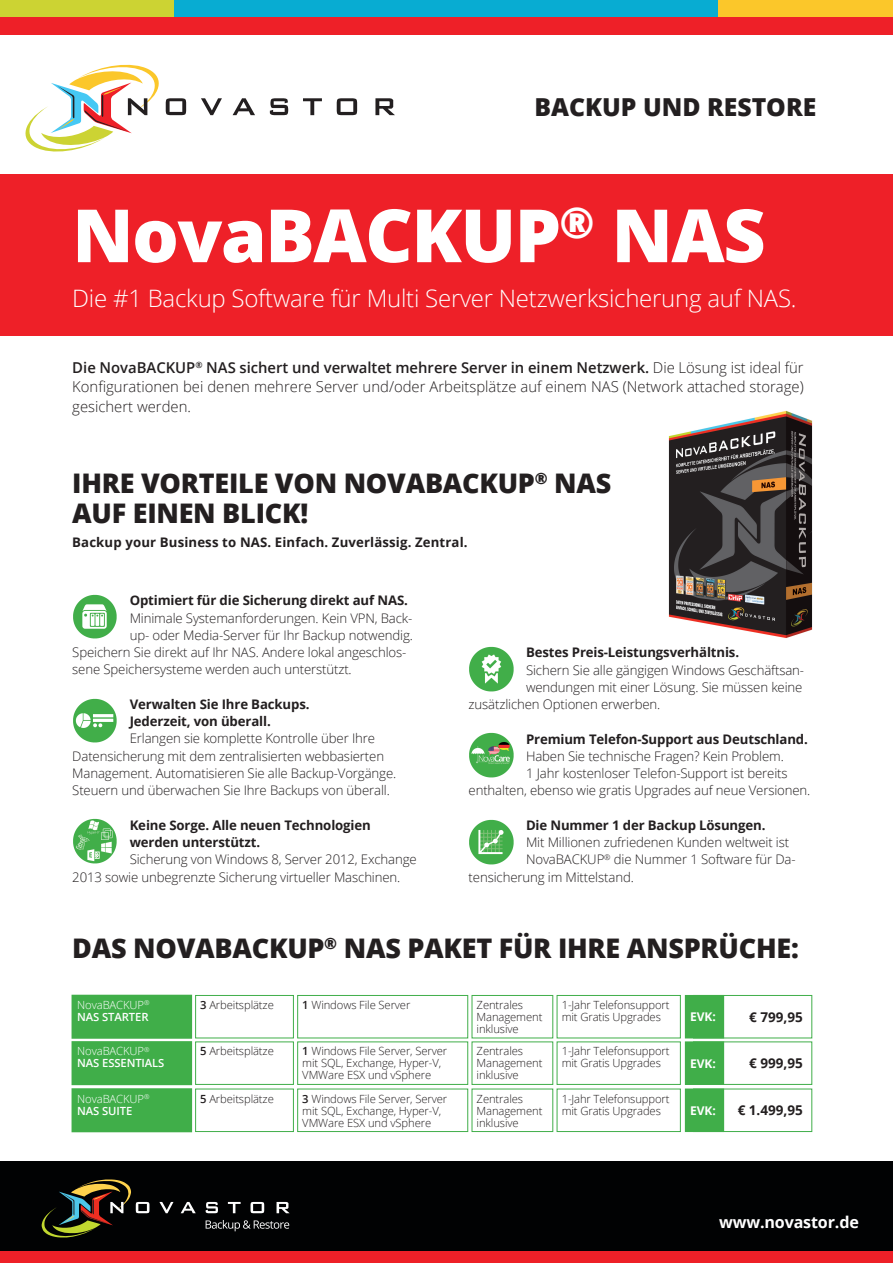
<style>
.page{position:relative;width:893px;height:1263px;background:#fff}
.page>*{position:absolute;margin:0;border:0;box-sizing:border-box;transform-origin:0 0}
.t1{font:800 73.5px "Open Sans";letter-spacing:-.02em;color:#fff}
.t2{font:800 27px/30px "Open Sans";letter-spacing:-.01em;color:#231f20}
.t3{font:800 24.75px "Open Sans";color:#231f20}
.t4{font:300 24px "Open Sans";letter-spacing:-.01em;color:#fff}
.t5{font:700 16.2px "Open Sans";letter-spacing:-.01em;color:#fff}
.t6{font:300 15px/19.5px "Open Sans";color:#231f20;text-align:justify}
.t7{font:700 13.5px "Open Sans";color:#231f20}
.t8{font:300 13.2px/17.2px "Open Sans";letter-spacing:-.01em;color:#231f20}
.t9{font:700 13.2px/17.2px "Open Sans";letter-spacing:-.01em;color:#231f20}
.t10{font:700 13.2px "Open Sans";letter-spacing:.01em;color:#231f20}
.t11{font:700 12px "Open Sans";color:#fff}
.t12{font:300 11.25px/12px "Open Sans";letter-spacing:-.01em;color:#231f20}
.t13{font:300 11.25px/12px "Open Sans";letter-spacing:-.01em;color:#fff}
.t14{font:600 11.25px/12px "Open Sans";letter-spacing:-.01em;color:#fff}
.s1{font-weight:600}
.s2{font-weight:300}
</style>
<div class="page">
<div style="left:0;top:0;width:174px;height:17px;background:#ccd333"></div>
<div style="left:174px;top:0;width:545px;height:17px;background:#08acd2"></div>
<div style="left:719px;top:0;width:174px;height:17px;background:#fbc72a"></div>
<div style="left:0;top:17px;width:893px;height:17px;background:#ee2028"></div>
<img style="left:668px;top:411px;width:145px;height:227px">
<div style="left:0;top:174px;width:893px;height:162px;background:#ee2028"></div>
<div style="left:0;top:1250px;width:893px;height:13px;background:#ee2028"></div>
<div style="left:0;top:1161px;width:893px;height:89px;background:#010203"></div>
<svg style="left:42px;top:1179px;width:248px;height:58px"></svg>
<div style="left:693px;top:995px;width:119px;height:43px;border:1px solid #40ae49"></div>
<div style="left:685px;top:995px;width:39px;height:43px;background:#40ae49"></div>
<div style="left:693px;top:1041px;width:119px;height:44px;border:1px solid #40ae49"></div>
<div style="left:685px;top:1042px;width:39px;height:42px;background:#40ae49"></div>
<div style="left:685px;top:1041px;width:39px;height:44px;border:1px solid #40ae49"></div>
<div style="left:693px;top:1089px;width:119px;height:43px;border:1px solid #40ae49"></div>
<div style="left:685px;top:1089px;width:39px;height:42px;background:#40ae49"></div>
<div style="left:685px;top:1089px;width:39px;height:43px;border:1px solid #40ae49"></div>
<div style="left:72px;top:995px;width:119px;height:43px;background:#40ae49"></div>
<div style="left:72px;top:995px;width:120px;height:44px;border:2px solid #40ae49"></div>
<div style="left:72px;top:1042px;width:119px;height:42px;background:#40ae49"></div>
<div style="left:72px;top:1041px;width:120px;height:44px;border:2px solid #40ae49"></div>
<div style="left:72px;top:1089px;width:119px;height:42px;background:#40ae49"></div>
<div style="left:72px;top:1088px;width:120px;height:44px;border:2px solid #40ae49"></div>
<div style="left:195px;top:995px;width:99px;height:43px;border:1px solid #40ae49"></div>
<div style="left:472px;top:995px;width:81px;height:43px;border:1px solid #40ae49"></div>
<div style="left:557px;top:995px;width:124px;height:43px;border:1px solid #40ae49"></div>
<div style="left:297px;top:995px;width:171px;height:43px;border:1px solid #40ae49"></div>
<div style="left:195px;top:1041px;width:99px;height:44px;border:1px solid #40ae49"></div>
<div style="left:472px;top:1041px;width:81px;height:44px;border:1px solid #40ae49"></div>
<div style="left:557px;top:1041px;width:124px;height:44px;border:1px solid #40ae49"></div>
<div style="left:297px;top:1041px;width:171px;height:44px;border:1px solid #40ae49"></div>
<div style="left:195px;top:1089px;width:99px;height:43px;border:1px solid #40ae49"></div>
<div style="left:472px;top:1089px;width:81px;height:43px;border:1px solid #40ae49"></div>
<div style="left:557px;top:1089px;width:124px;height:43px;border:1px solid #40ae49"></div>
<div style="left:297px;top:1089px;width:171px;height:43px;border:1px solid #40ae49"></div>
<img style="left:469px;top:647px;width:44px;height:44px">
<img style="left:73px;top:698px;width:44px;height:45px">
<img style="left:73px;top:594px;width:44px;height:45px">
<img style="left:469px;top:733px;width:44px;height:44px">
<img style="left:469px;top:819px;width:44px;height:45px">
<img style="left:73px;top:819px;width:44px;height:44px">
<svg style="left:201px;top:98px;width:21px;height:17px"></svg>
<svg style="left:233px;top:98px;width:22px;height:17px"></svg>
<svg style="left:270px;top:98px;width:18px;height:17px"></svg>
<svg style="left:303px;top:98px;width:19px;height:17px"></svg>
<svg style="left:337px;top:98px;width:20px;height:17px"></svg>
<svg style="left:375px;top:98px;width:20px;height:17px"></svg>
<svg style="left:25px;top:64px;width:161px;height:88px"></svg>
<h3 class="t3" style="left:534px;top:89px;width:234px">BACKUP UND RESTORE</h3>
<h1 class="t1" style="left:72px;top:180px;width:695px">NOVABACKUP<sup>®</sup> NAS</h1>
<h3 class="t4" style="left:72px;top:282px;width:726px">Die #1 Backup Software für Multi Server Netzwerksicherung auf NAS.</h3>
<p class="t6" style="left:72px;top:357px;width:733px"><span class="s1">Die NovaBACKUP</span><sup>®</sup> <span class="s1">NAS sichert und verwaltet mehrere Server in einem Netzwerk.</span> Die Lösung ist ideal für Konfigurationen bei denen mehrere Server und/oder Arbeitsplätze auf einem NAS (Network attached storage) gesichert werden.</p>
<h2 class="t2" style="left:72px;top:466px;width:541px">IHRE VORTEILE VON NOVABACKUP<sup>®</sup> NAS<br>AUF EINEN BLICK!</h2>
<p class="t10" style="left:72px;top:533px;width:397px">Backup your Business to NAS. Einfach. Zuverlässig. Zentral.</p>
<p class="t9" style="left:130px;top:592px;width:280px">Optimiert für die Sicherung direkt auf NAS.</p>
<p class="t8" style="left:130px;top:609px;width:284px">Minimale Systemanforderungen. Kein VPN, Back-</p>
<p class="t8" style="left:130px;top:626px;width:285px">up- oder Media-Server für Ihr Backup notwendig.</p>
<p class="t8" style="left:72px;top:643px;width:336px">Speichern Sie direkt auf Ihr NAS. Andere lokal angeschlos-</p>
<p class="t8" style="left:72px;top:661px;width:281px">sene Speichersysteme werden auch unterstützt.</p>
<p class="t9" style="left:130px;top:695px;width:181px">Verwalten Sie Ihre Backups.<br>Jederzeit, von überall.</p>
<p class="t8" style="left:72px;top:730px;width:325px;text-indent:57px">Erlangen sie komplette Kontrolle über Ihre Datensicherung mit dem zentralisierten webbasierten Management. Automatisieren Sie alle Backup-Vorgänge.<br>Steuern und überwachen Sie Ihre Backups von überall.</p>
<p class="t9" style="left:130px;top:816px;width:243px">Keine Sorge. Alle neuen Technologien werden unterstützt.</p>
<p class="t8" style="left:72px;top:850px;width:346px;text-indent:57px">Sicherung von Windows 8, Server 2012, Exchange<br>2013 sowie unbegrenzte Sicherung virtueller Maschinen.</p>
<p class="t9" style="left:526px;top:644px;width:215px">Bestes Preis-Leistungsverhältnis.</p>
<p class="t8" style="left:526px;top:661px;width:280px">Sichern Sie alle gängigen Windows Geschäftsan-</p>
<p class="t8" style="left:526px;top:678px;width:278px">wendungen mit einer Lösung. Sie müssen keine</p>
<p class="t8" style="left:469px;top:695px;width:193px">zusätzlichen Optionen erwerben.</p>
<p class="t9" style="left:526px;top:730px;width:283px">Premium Telefon-Support aus Deutschland.</p>
<p class="t8" style="left:526px;top:747px;width:259px">Haben Sie technische Fragen? Kein Problem.</p>
<p class="t8" style="left:526px;top:764px;width:263px">1 Jahr kostenloser Telefon-Support ist bereits</p>
<p class="t8" style="left:469px;top:782px;width:343px">enthalten, ebenso wie gratis Upgrades auf neue Versionen.</p>
<p class="t9" style="left:526px;top:816px;width:241px">Die Nummer 1 der Backup Lösungen.</p>
<p class="t8" style="left:526px;top:833px;width:265px">Mit Millionen zufriedenen Kunden weltweit ist</p>
<p class="t8" style="left:526px;top:850px;width:271px">NovaBACKUP<sup>®</sup> die Nummer 1 Software für Da-</p>
<p class="t8" style="left:469px;top:868px;width:167px">tensicherung im Mittelstand.</p>
<h2 class="t2" style="left:72px;top:932px;width:354px">DAS NOVABACKUP<sup>®</sup> NAS PAK</h2>
<h2 class="t2" style="left:462px;top:932px;width:203px">ET FÜR IHRE ANSP</h2>
<h2 class="t2" style="left:701px;top:932px;width:100px">RÜCHE:</h2>
<p class="t13" style="left:77px;top:999px;width:74px">NovaBACKUP<sup>®<br></sup><span class="s1">NAS STARTER</span></p>
<p class="t14" style="left:77px;top:1045px;width:89px"><span class="s2">NovaBACKUP</span><sup>®<br></sup>NAS ESSENTIALS</p>
<p class="t13" style="left:77px;top:1092px;width:74px">NovaBACKUP<sup>®<br></sup><span class="s1">NAS SUITE</span></p>
<p class="t12" style="left:200px;top:999px;width:75px"><span class="s1">3</span> Arbeitsplätze</p>
<p class="t12" style="left:477px;top:999px;width:67px">Zentrales<br>Management inklusive</p>
<p class="t12" style="left:562px;top:999px;width:109px">1-Jahr Telefonsupport mit Gratis Upgrades</p>
<p class="t12" style="left:302px;top:999px;width:110px"><span class="s1">1</span> Windows File Server</p>
<p class="t12" style="left:200px;top:1045px;width:75px"><span class="s1">5</span> Arbeitsplätze</p>
<p class="t12" style="left:477px;top:1045px;width:67px">Zentrales<br>Management inklusive</p>
<p class="t12" style="left:562px;top:1045px;width:109px">1-Jahr Telefonsupport mit Gratis Upgrades</p>
<p class="t12" style="left:302px;top:1045px;width:146px"><span class="s1">1</span> Windows File Server, Server mit SQL, Exchange, Hyper-V,<br>VMWare ESX und vSphere</p>
<p class="t12" style="left:200px;top:1092px;width:75px"><span class="s1">5</span> Arbeitsplätze</p>
<p class="t12" style="left:477px;top:1092px;width:67px">Zentrales<br>Management inklusive</p>
<p class="t12" style="left:562px;top:1092px;width:109px">1-Jahr Telefonsupport mit Gratis Upgrades</p>
<p class="t12" style="left:302px;top:1092px;width:146px"><span class="s1">3</span> Windows File Server, Server mit SQL, Exchange, Hyper-V,<br>VMWare ESX und vSphere</p>
<p class="t11" style="left:690px;top:1008px;width:27px">EVK:</p>
<p class="t7" style="left:749px;top:1007px;width:55px">€ 799,95</p>
<p class="t11" style="left:690px;top:1055px;width:27px">EVK:</p>
<p class="t7" style="left:749px;top:1054px;width:55px">€ 999,95</p>
<p class="t11" style="left:690px;top:1102px;width:27px">EVK:</p>
<p class="t7" style="left:738px;top:1101px;width:67px">€ 1.499,95</p>
<p class="t5" style="left:719px;top:1211px;width:141px">www.novastor.de</p>
</div>
